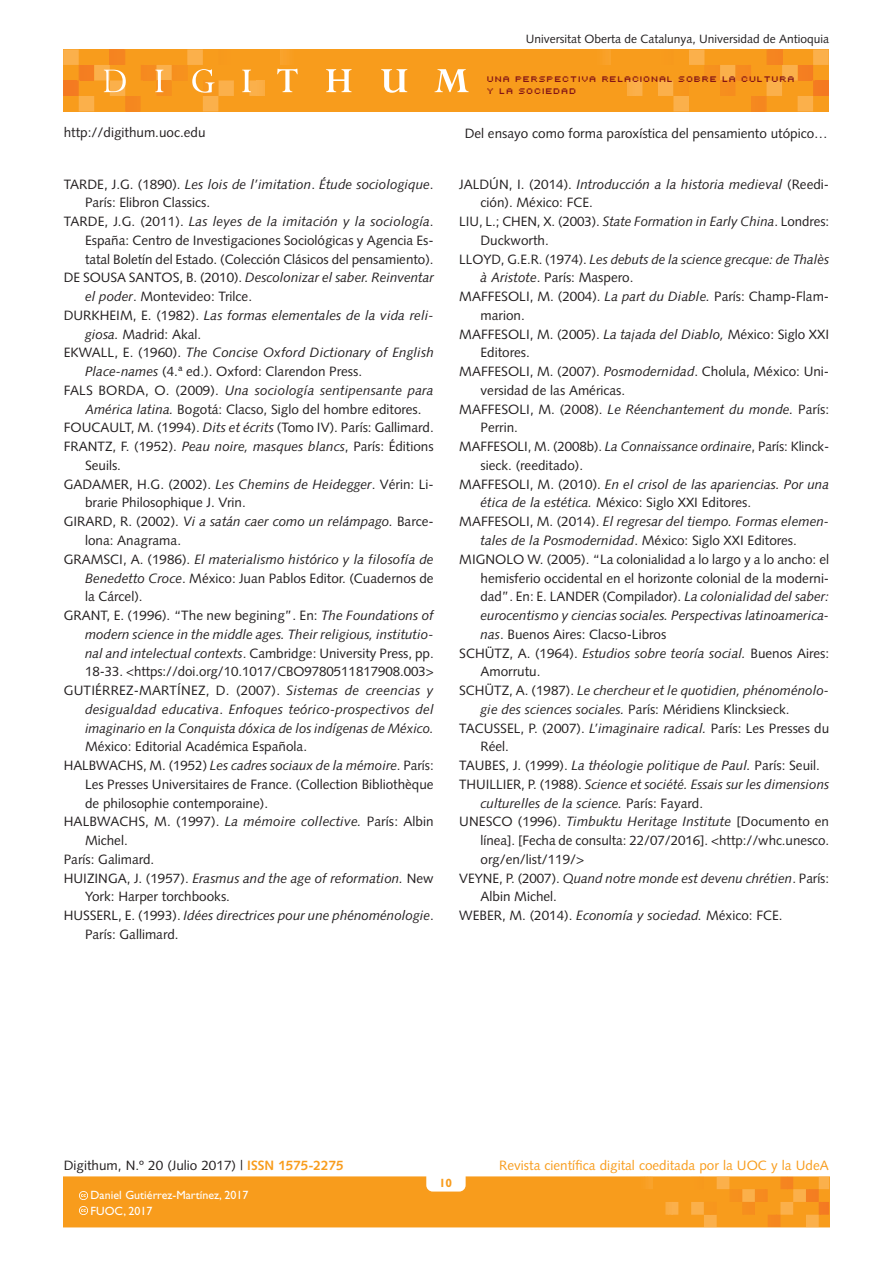
<style>
.page{position:relative;width:893px;height:1263px;background:#fff}
.page>*{position:absolute;margin:0;border:0;box-sizing:border-box;transform-origin:0 0}
._02_Bibliografia{font:13.5px/18.8px "Syntax LT";color:#231f20}
._02_Bibliografia-2{font:italic 13.5px/18.8px "Syntax LT";color:#231f20}
.t1{font:13.5px "Syntax LT";color:#f89c1c}
.t2{font:12px "Syntax LT";color:#231f20}
.t3{font:12px/15.8px "Gill Sans";color:#fff}
.t4{font:700 12px "Gill Sans";color:#f89c1c}
.t5{font:9px/12px "Uni 0554";color:#821316}
.s1{font-style:italic}
.s2{font-style:normal}
.s3{font-weight:700;color:#f89c1c}
</style>
<div class="page">
<hr style="left:829px;top:1177px;width:1px;height:50px;background:#f47921">
<svg style="left:64px;top:1177px;width:765px;height:50px;background:#f89d21"></svg>
<div style="left:63px;top:49px;width:766px;height:62px;background:#f89c1c"></div>
<hr style="left:265px;top:49px;width:1px;height:62px;background:#faab40">
<hr style="left:278px;top:49px;width:2px;height:62px;background:#f9a430">
<hr style="left:625px;top:49px;width:2px;height:62px;background:#faab40">
<hr style="left:612px;top:49px;width:1px;height:62px;background:#f9a430">
<svg style="left:605px;top:49px;width:6px;height:16px"></svg>
<svg style="left:627px;top:49px;width:202px;height:62px"></svg>
<hr style="left:815px;top:80px;width:4px;height:16px;background:#f47b21">
<hr style="left:819px;top:80px;width:3px;height:16px;background:#f47a21">
<hr style="left:822px;top:80px;width:3px;height:16px;background:#f47921">
<hr style="left:825px;top:80px;width:4px;height:16px;background:#f47921">
<svg style="left:63px;top:49px;width:202px;height:62px"></svg>
<svg style="left:277px;top:49px;width:21px;height:43px"></svg>
<svg style="left:326px;top:69px;width:26px;height:23px"></svg>
<svg style="left:381px;top:69px;width:26px;height:24px"></svg>
<svg style="left:434px;top:69px;width:35px;height:23px"></svg>
<p class="t2" style="left:526px;top:32px;width:305px">Universitat Oberta de Catalunya, Universidad de Antioquia</p>
<p class="t5" style="left:488px;top:72px;width:310px">UNA PERSPECTIVA RELACIONAL SOBRE LA CULTURA<br>Y LA SOCIEDAD</p>
<p class="_02_Bibliografia" style="left:64px;top:123px;width:143px">http://digithum.uoc.edu</p>
<p class="_02_Bibliografia" style="left:465px;top:124px;width:364px">Del ensayo como forma paroxística del pensamiento utópico…</p>
<p class="_02_Bibliografia" style="left:85px;top:175px;width:350px;text-indent:-21px">TARDE, J.G. (1890). <span class="s1">Les lois de l’imitation</span>. <span class="s1">Étude sociologique</span>.<br>París: Elibron Classics.</p>
<p class="_02_Bibliografia" style="left:85px;top:212px;width:350px;text-align:justify;text-indent:-21px">TARDE, J.G. (2011). <span class="s1">Las leyes de la imitación y la sociología</span>.<br>España: Centro de Investigaciones Sociológicas y Agencia Es&shy;tatal Boletín del Estado. (Colección Clásicos del pensamiento).</p>
<p class="_02_Bibliografia" style="left:85px;top:268px;width:350px;text-indent:-21px">DE SOUSA SANTOS, B. (2010). <span class="s1">Descolonizar el saber. Reinventar el poder</span>. Montevideo: Trilce.</p>
<p class="_02_Bibliografia-2" style="left:85px;top:306px;width:350px;text-indent:-21px"><span class="s2">DURKHEIM, E. (1982).</span> Las formas elementales de la vida reli&shy;giosa. <span class="s2">Madrid: Akal.</span></p>
<p class="_02_Bibliografia" style="left:85px;top:343px;width:350px;text-indent:-21px">EKWALL, E. (1960). <span class="s1">The Concise Oxford Dictionary of English<br>Place-names</span> (4.ª ed.). Oxford: Clarendon Press.</p>
<p class="_02_Bibliografia" style="left:85px;top:381px;width:350px;text-indent:-21px">FALS BORDA, O. (2009). <span class="s1">Una sociología sentipensante para<br>América latina.</span> Bogotá: Clacso, Siglo del hombre editores.</p>
<p class="_02_Bibliografia" style="left:64px;top:418px;width:371px">FOUCAULT, M. (1994). <span class="s1">Dits et écrits</span> (Tomo IV). París: Gallimard.</p>
<p class="_02_Bibliografia" style="left:85px;top:437px;width:350px;text-indent:-21px">FRANTZ, F. (1952). <span class="s1">Peau noire, masques blancs</span>, París: Éditions<br>Seuils.</p>
<p class="_02_Bibliografia" style="left:85px;top:475px;width:350px;text-indent:-21px">GADAMER, H.G. (2002). <span class="s1">Les Chemins de Heidegger</span>. Vérin: Li&shy;brarie Philosophique J. Vrin.</p>
<p class="_02_Bibliografia" style="left:85px;top:512px;width:350px;text-indent:-21px">GIRARD, R. (2002). <span class="s1">Vi a satán caer como un relámpago.</span> Barce&shy;lona: Anagrama.</p>
<p class="_02_Bibliografia" style="left:85px;top:550px;width:350px;text-align:justify;text-indent:-21px">GRAMSCI, A. (1986). <span class="s1">El materialismo histórico y la filosofía de Benedetto Croce</span>. México: Juan Pablos Editor. (Cuadernos de la Cárcel).</p>
<p class="_02_Bibliografia" style="left:85px;top:606px;width:350px;text-align:justify;text-indent:-21px">GRANT, E. (1996). “The new begining”. En: <span class="s1">The Foundations of modern science in the middle ages. Their religious, institutio&shy;nal and intelectual contexts</span>. Cambridge: University Press, pp.<br>18-33. &lt;https://doi.org/10.1017/CBO9780511817908.003&gt;</p>
<p class="_02_Bibliografia-2" style="left:85px;top:681px;width:350px;text-align:justify;text-indent:-21px"><span class="s2">GUTIÉRREZ-MARTÍNEZ, D. (2007).</span> Sistemas de creencias y desigualdad educativa<span class="s2">.</span> Enfoques teórico-prospectivos del imaginario en la Conquista dóxica de los indígenas de México.<br><span class="s2">México: Editorial Académica Española.</span></p>
<p class="_02_Bibliografia" style="left:85px;top:756px;width:350px;text-align:justify;text-indent:-21px">HALBWACHS, M. (1952) <span class="s1">Les cadres sociaux de la mémoire</span>. París:<br>Les Presses Universitaires de France. (Collection Bibliothèque de philosophie contemporaine).</p>
<p class="_02_Bibliografia" style="left:85px;top:812px;width:350px;text-indent:-21px">HALBWACHS, M. (1997). <span class="s1">La mémoire collective.</span> París: Albin<br>Michel.</p>
<p class="_02_Bibliografia" style="left:64px;top:850px;width:92px">París: Galimard.</p>
<p class="_02_Bibliografia" style="left:85px;top:868px;width:350px;text-indent:-21px">HUIZINGA, J. (1957). <span class="s1">Erasmus and the age of reformation.</span> New<br>York: Harper torchbooks.</p>
<p class="_02_Bibliografia-2" style="left:85px;top:906px;width:350px;text-indent:-21px"><span class="s2">HUSSERL, E. (1993).</span> Idées directrices pour une phénoménologie<span class="s2">.<br>París: Gallimard.</span></p>
<p class="_02_Bibliografia" style="left:480px;top:175px;width:350px;text-indent:-21px">JALDÚN, I. (2014). <span class="s1">Introducción a la historia medieval</span> (Reedi&shy;ción). México: FCE.</p>
<p class="_02_Bibliografia" style="left:480px;top:212px;width:350px;text-indent:-21px">LIU, L.; CHEN, X. (2003). <span class="s1">State Formation in Early China</span>. Londres:<br>Duckworth.</p>
<p class="_02_Bibliografia-2" style="left:480px;top:250px;width:350px;text-indent:-21px"><span class="s2">LLOYD, G.E.R. (1974).</span> Les debuts de la science grecque: de Thalès à Aristote<span class="s2">. París: Maspero.</span></p>
<p class="_02_Bibliografia" style="left:480px;top:287px;width:350px;text-indent:-21px">MAFFESOLI, M. (2004). <span class="s1">La part du Diable.</span> París: Champ-Flam&shy;marion.</p>
<p class="_02_Bibliografia" style="left:480px;top:325px;width:350px;text-indent:-21px">MAFFESOLI, M. (2005). <span class="s1">La tajada del Diablo,</span> México: Siglo XXI<br>Editores.</p>
<p class="_02_Bibliografia" style="left:480px;top:362px;width:350px;text-indent:-21px">MAFFESOLI, M. (2007). <span class="s1">Posmodernidad</span>. Cholula, México: Uni&shy;versidad de las Américas.</p>
<p class="_02_Bibliografia" style="left:480px;top:400px;width:350px;text-indent:-21px">MAFFESOLI, M. (2008). <span class="s1">Le Réenchantement du monde.</span> París:<br>Perrin.</p>
<p class="_02_Bibliografia" style="left:480px;top:437px;width:350px;text-indent:-21px">MAFFESOLI, M. (2008b). <span class="s1">La Connaissance ordinaire</span>, París: Klinck&shy;sieck. (reeditado).</p>
<p class="_02_Bibliografia-2" style="left:480px;top:475px;width:350px;text-indent:-21px"><span class="s2">MAFFESOLI, M. (2010).</span> En el crisol de las apariencias. Por una ética de la estética. <span class="s2">México: Siglo XXI Editores.</span></p>
<p class="_02_Bibliografia-2" style="left:480px;top:512px;width:350px;text-indent:-21px"><span class="s2">MAFFESOLI, M. (2014).</span> El regresar del tiempo. Formas elemen&shy;tales de la Posmodernidad<span class="s2">. México: Siglo XXI Editores.</span></p>
<p class="_02_Bibliografia" style="left:480px;top:550px;width:350px;text-align:justify;text-indent:-21px">MIGNOLO W. (2005). “La colonialidad a lo largo y a lo ancho: el hemisferio occidental en el horizonte colonial de la moderni&shy;dad”. En: E. LANDER (Compilador). <span class="s1">La colonialidad del saber: eurocentismo y ciencias sociales. Perspectivas latinoamerica&shy;nas</span>. Buenos Aires: Clacso-Libros</p>
<p class="_02_Bibliografia" style="left:480px;top:643px;width:350px;text-indent:-21px">SCHÜTZ, A. (1964). <span class="s1">Estudios sobre teoría social.</span> Buenos Aires:<br>Amorrutu.</p>
<p class="_02_Bibliografia-2" style="left:480px;top:681px;width:350px;text-indent:-21px"><span class="s2">SCHÜTZ, A. (1987).</span> Le chercheur et le quotidien, phénoménolo&shy;gie des sciences sociales. <span class="s2">París: Méridiens Klincksieck.</span></p>
<p class="_02_Bibliografia" style="left:480px;top:718px;width:350px;text-indent:-21px">TACUSSEL, P. (2007). <span class="s1">L’imaginaire radical.</span> París: Les Presses du<br>Réel.</p>
<p class="_02_Bibliografia" style="left:459px;top:756px;width:362px">TAUBES, J. (1999). <span class="s1">La théologie politique de Paul.</span> París: Seuil.</p>
<p class="_02_Bibliografia-2" style="left:480px;top:775px;width:350px;text-indent:-21px"><span class="s2">THUILLIER, P. (1988).</span> Science et société. Essais sur les dimensions culturelles de la science. <span class="s2">París: Fayard.</span></p>
<p class="_02_Bibliografia" style="left:480px;top:812px;width:350px;text-align:justify;text-indent:-21px">UNESCO (1996). <span class="s1">Timbuktu Heritage Institute</span> [Documento en línea]. [Fecha de consulta: 22/07/2016]. &lt;http://whc.unesco. org/en/list/119/&gt;</p>
<p class="_02_Bibliografia" style="left:480px;top:868px;width:350px;text-indent:-21px">VEYNE, P. (2007). <span class="s1">Quand notre monde est devenu chrétien</span>. París:<br>Albin Michel.</p>
<p class="_02_Bibliografia" style="left:459px;top:906px;width:325px">WEBER, M. (2014). <span class="s1">Economía y sociedad.</span> México: FCE.</p>
<p class="_02_Bibliografia" style="left:64px;top:1156px;width:281px">Digithum, N.º 20 (Julio 2017) | <span class="s3">ISSN 1575-2275</span></p>
<p class="t1" style="left:499px;top:1157px;width:331px">Revista científica digital coeditada por la UOC y la UdeA</p>
<p class="t4" style="left:439px;top:1176px;width:15px">10</p>
<p class="t3" style="left:91px;top:1187px;width:159px">Daniel Gutiérrez-Martínez, 2017<br>FUOC, 2017</p>
</div>
